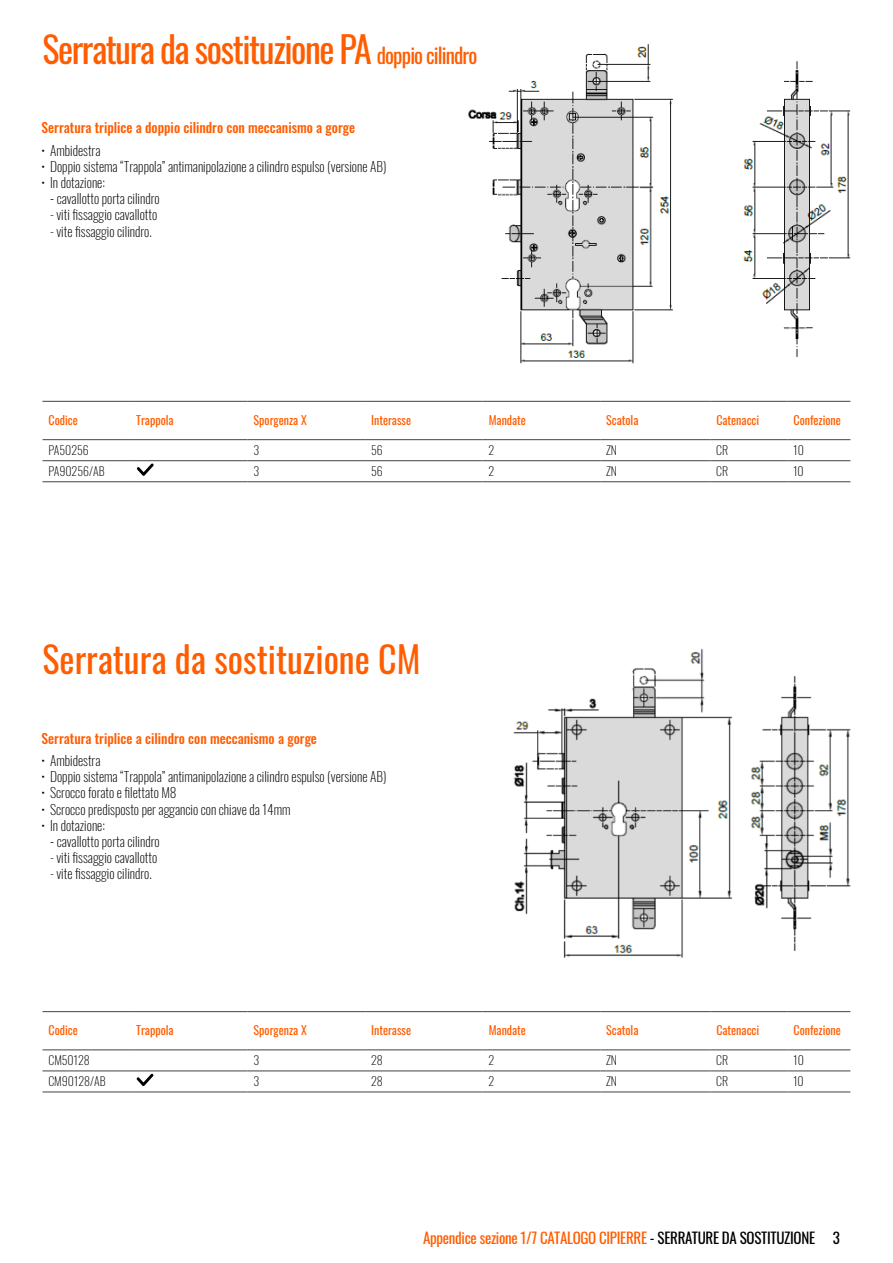
<style>
.page{position:relative;width:893px;height:1263px;background:#fff}
.page>*{position:absolute;margin:0;border:0;box-sizing:border-box;transform-origin:0 0}
.t1{font:36px "Oswald";letter-spacing:-.025em;color:#ff5d00}
.t2{font:36px "Oswald";color:#ff5d00}
.t3{font:15px "Oswald";letter-spacing:-.02em;color:#ff5d00}
.t4{font:200 13.5px "Oswald";color:#000}
.t5{font:500 13.5px "Oswald";color:#ff5d00}
.t6{font:12px "Oswald";color:#ff5d00}
.t7{font:200 12px "Oswald";color:#000}
.s1{font-size:21px}
.s2{font-weight:300}
.s3{color:#000}
</style>
<div class="page">
<img style="left:513px;top:648px;width:337px;height:310px">
<img style="left:468px;top:44px;width:382px;height:320px">
<hr style="left:43px;top:401px;width:87px;height:1px;background:#575756">
<hr style="left:130px;top:401px;width:118px;height:1px;background:#575756">
<hr style="left:248px;top:401px;width:117px;height:1px;background:#575756">
<hr style="left:365px;top:401px;width:118px;height:1px;background:#575756">
<hr style="left:483px;top:401px;width:117px;height:1px;background:#575756">
<hr style="left:600px;top:401px;width:110px;height:1px;background:#575756">
<hr style="left:710px;top:401px;width:77px;height:1px;background:#575756">
<hr style="left:787px;top:401px;width:63px;height:1px;background:#575756">
<hr style="left:43px;top:439px;width:87px;height:1px;background:#575756">
<hr style="left:130px;top:439px;width:118px;height:1px;background:#575756">
<hr style="left:248px;top:439px;width:117px;height:1px;background:#575756">
<hr style="left:365px;top:439px;width:118px;height:1px;background:#575756">
<hr style="left:483px;top:439px;width:117px;height:1px;background:#575756">
<hr style="left:600px;top:439px;width:110px;height:1px;background:#575756">
<hr style="left:710px;top:439px;width:77px;height:1px;background:#575756">
<hr style="left:787px;top:439px;width:63px;height:1px;background:#575756">
<hr style="left:43px;top:481px;width:87px;height:1px;background:#575756">
<hr style="left:130px;top:481px;width:118px;height:1px;background:#575756">
<hr style="left:248px;top:481px;width:117px;height:1px;background:#575756">
<hr style="left:365px;top:481px;width:118px;height:1px;background:#575756">
<hr style="left:483px;top:481px;width:117px;height:1px;background:#575756">
<hr style="left:600px;top:481px;width:110px;height:1px;background:#575756">
<hr style="left:710px;top:481px;width:77px;height:1px;background:#575756">
<hr style="left:787px;top:481px;width:63px;height:1px;background:#575756">
<hr style="left:43px;top:460px;width:87px;height:1px;background:#575756">
<hr style="left:130px;top:460px;width:118px;height:1px;background:#575756">
<hr style="left:248px;top:460px;width:117px;height:1px;background:#575756">
<hr style="left:365px;top:460px;width:118px;height:1px;background:#575756">
<hr style="left:483px;top:460px;width:117px;height:1px;background:#575756">
<hr style="left:600px;top:460px;width:110px;height:1px;background:#575756">
<hr style="left:710px;top:460px;width:77px;height:1px;background:#575756">
<hr style="left:787px;top:460px;width:63px;height:1px;background:#575756">
<svg style="left:137px;top:463px;width:17px;height:13px"></svg>
<hr style="left:43px;top:1011px;width:87px;height:1px;background:#575756">
<hr style="left:130px;top:1011px;width:118px;height:1px;background:#575756">
<hr style="left:248px;top:1011px;width:117px;height:1px;background:#575756">
<hr style="left:365px;top:1011px;width:118px;height:1px;background:#575756">
<hr style="left:483px;top:1011px;width:117px;height:1px;background:#575756">
<hr style="left:600px;top:1011px;width:110px;height:1px;background:#575756">
<hr style="left:710px;top:1011px;width:77px;height:1px;background:#575756">
<hr style="left:787px;top:1011px;width:63px;height:1px;background:#575756">
<hr style="left:43px;top:1049px;width:87px;height:1px;background:#575756">
<hr style="left:130px;top:1049px;width:118px;height:1px;background:#575756">
<hr style="left:248px;top:1049px;width:117px;height:1px;background:#575756">
<hr style="left:365px;top:1049px;width:118px;height:1px;background:#575756">
<hr style="left:483px;top:1049px;width:117px;height:1px;background:#575756">
<hr style="left:600px;top:1049px;width:110px;height:1px;background:#575756">
<hr style="left:710px;top:1049px;width:77px;height:1px;background:#575756">
<hr style="left:787px;top:1049px;width:63px;height:1px;background:#575756">
<hr style="left:43px;top:1091px;width:87px;height:1px;background:#575756">
<hr style="left:130px;top:1091px;width:118px;height:1px;background:#575756">
<hr style="left:248px;top:1091px;width:117px;height:1px;background:#575756">
<hr style="left:365px;top:1091px;width:118px;height:1px;background:#575756">
<hr style="left:483px;top:1091px;width:117px;height:1px;background:#575756">
<hr style="left:600px;top:1091px;width:110px;height:1px;background:#575756">
<hr style="left:710px;top:1091px;width:77px;height:1px;background:#575756">
<hr style="left:787px;top:1091px;width:63px;height:1px;background:#575756">
<hr style="left:43px;top:1070px;width:87px;height:1px;background:#575756">
<hr style="left:130px;top:1070px;width:118px;height:1px;background:#575756">
<hr style="left:248px;top:1070px;width:117px;height:1px;background:#575756">
<hr style="left:365px;top:1070px;width:118px;height:1px;background:#575756">
<hr style="left:483px;top:1070px;width:117px;height:1px;background:#575756">
<hr style="left:600px;top:1070px;width:110px;height:1px;background:#575756">
<hr style="left:710px;top:1070px;width:77px;height:1px;background:#575756">
<hr style="left:787px;top:1070px;width:63px;height:1px;background:#575756">
<svg style="left:137px;top:1073px;width:16px;height:13px"></svg>
<h1 class="t1" style="left:43px;top:18px;width:436px">Serratura da sostituzione PA <span class="s1">doppio cilindro</span></h1>
<p class="t5" style="left:42px;top:121px;width:315px">Serratura triplice a doppio cilindro con meccanismo a gorge</p>
<p class="t4" style="left:42px;top:138px;width:60px">• Ambidestra</p>
<p class="t4" style="left:42px;top:154px;width:346px">• Doppio sistema “Trappola” antimanipolazione a cilindro espulso (versione AB)</p>
<p class="t4" style="left:42px;top:171px;width:65px">• In dotazione:</p>
<p class="t4" style="left:50px;top:187px;width:111px"><span class="s2">-</span> cavallotto porta cilindro</p>
<p class="t4" style="left:50px;top:203px;width:109px">- viti fissaggio cavallotto</p>
<p class="t4" style="left:50px;top:219px;width:103px">- vite fissaggio cilindro.</p>
<p class="t6" style="left:49px;top:409px;width:31px">Codice</p>
<p class="t6" style="left:136px;top:409px;width:39px">Trappola</p>
<p class="t6" style="left:254px;top:409px;width:55px">Sporgenza X</p>
<p class="t6" style="left:371px;top:409px;width:41px">Interasse</p>
<p class="t6" style="left:489px;top:409px;width:39px">Mandate</p>
<p class="t6" style="left:606px;top:409px;width:34px">Scatola</p>
<p class="t6" style="left:716px;top:409px;width:44px">Catenacci</p>
<p class="t6" style="left:793px;top:409px;width:49px">Confezione</p>
<p class="t7" style="left:48px;top:439px;width:42px">PA50256</p>
<p class="t7" style="left:254px;top:439px;width:7px">3</p>
<p class="t7" style="left:371px;top:439px;width:13px">56</p>
<p class="t7" style="left:489px;top:439px;width:7px">2</p>
<p class="t7" style="left:606px;top:439px;width:12px">ZN</p>
<p class="t7" style="left:716px;top:439px;width:13px">CR</p>
<p class="t7" style="left:793px;top:439px;width:12px">10</p>
<p class="t7" style="left:48px;top:460px;width:58px">PA90256/AB</p>
<p class="t7" style="left:254px;top:460px;width:7px">3</p>
<p class="t7" style="left:371px;top:460px;width:13px">56</p>
<p class="t7" style="left:489px;top:460px;width:7px">2</p>
<p class="t7" style="left:606px;top:460px;width:12px">ZN</p>
<p class="t7" style="left:716px;top:460px;width:13px">CR</p>
<p class="t7" style="left:793px;top:460px;width:12px">10</p>
<h1 class="t2" style="left:43px;top:628px;width:379px">Serratura da sostituzione CM</h1>
<p class="t5" style="left:42px;top:731px;width:277px">Serratura triplice a cilindro con meccanismo a gorge</p>
<p class="t4" style="left:42px;top:748px;width:60px">• Ambidestra</p>
<p class="t4" style="left:42px;top:765px;width:346px">• Doppio sistema “Trappola” antimanipolazione a cilindro espulso (versione AB)</p>
<p class="t4" style="left:42px;top:781px;width:137px">• Scrocco forato e filettato M8</p>
<p class="t4" style="left:42px;top:797px;width:250px">• Scrocco predisposto per aggancio con chiave da 14mm</p>
<p class="t4" style="left:42px;top:813px;width:65px">• In dotazione:</p>
<p class="t4" style="left:50px;top:829px;width:111px"><span class="s2">-</span> cavallotto porta cilindro</p>
<p class="t4" style="left:50px;top:846px;width:109px">- viti fissaggio cavallotto</p>
<p class="t4" style="left:50px;top:862px;width:103px">- vite fissaggio cilindro.</p>
<p class="t6" style="left:49px;top:1019px;width:31px">Codice</p>
<p class="t6" style="left:136px;top:1019px;width:39px">Trappola</p>
<p class="t6" style="left:254px;top:1019px;width:55px">Sporgenza X</p>
<p class="t6" style="left:371px;top:1019px;width:41px">Interasse</p>
<p class="t6" style="left:489px;top:1019px;width:39px">Mandate</p>
<p class="t6" style="left:606px;top:1019px;width:34px">Scatola</p>
<p class="t6" style="left:716px;top:1019px;width:44px">Catenacci</p>
<p class="t6" style="left:793px;top:1019px;width:49px">Confezione</p>
<p class="t7" style="left:48px;top:1049px;width:43px">CM50128</p>
<p class="t7" style="left:254px;top:1049px;width:7px">3</p>
<p class="t7" style="left:371px;top:1049px;width:13px">28</p>
<p class="t7" style="left:489px;top:1049px;width:7px">2</p>
<p class="t7" style="left:606px;top:1049px;width:12px">ZN</p>
<p class="t7" style="left:716px;top:1049px;width:13px">CR</p>
<p class="t7" style="left:793px;top:1049px;width:12px">10</p>
<p class="t7" style="left:48px;top:1070px;width:59px">CM90128/AB</p>
<p class="t7" style="left:254px;top:1070px;width:7px">3</p>
<p class="t7" style="left:371px;top:1070px;width:13px">28</p>
<p class="t7" style="left:489px;top:1070px;width:7px">2</p>
<p class="t7" style="left:606px;top:1070px;width:12px">ZN</p>
<p class="t7" style="left:716px;top:1070px;width:13px">CR</p>
<p class="t7" style="left:793px;top:1070px;width:12px">10</p>
<p class="t3" style="left:423px;top:1224px;width:418px">Appendice sezione 1/7 CATALOGO CIPIERRE <span class="s3">- SERRATURE DA SOSTITUZIONE 3</span></p>
</div>
